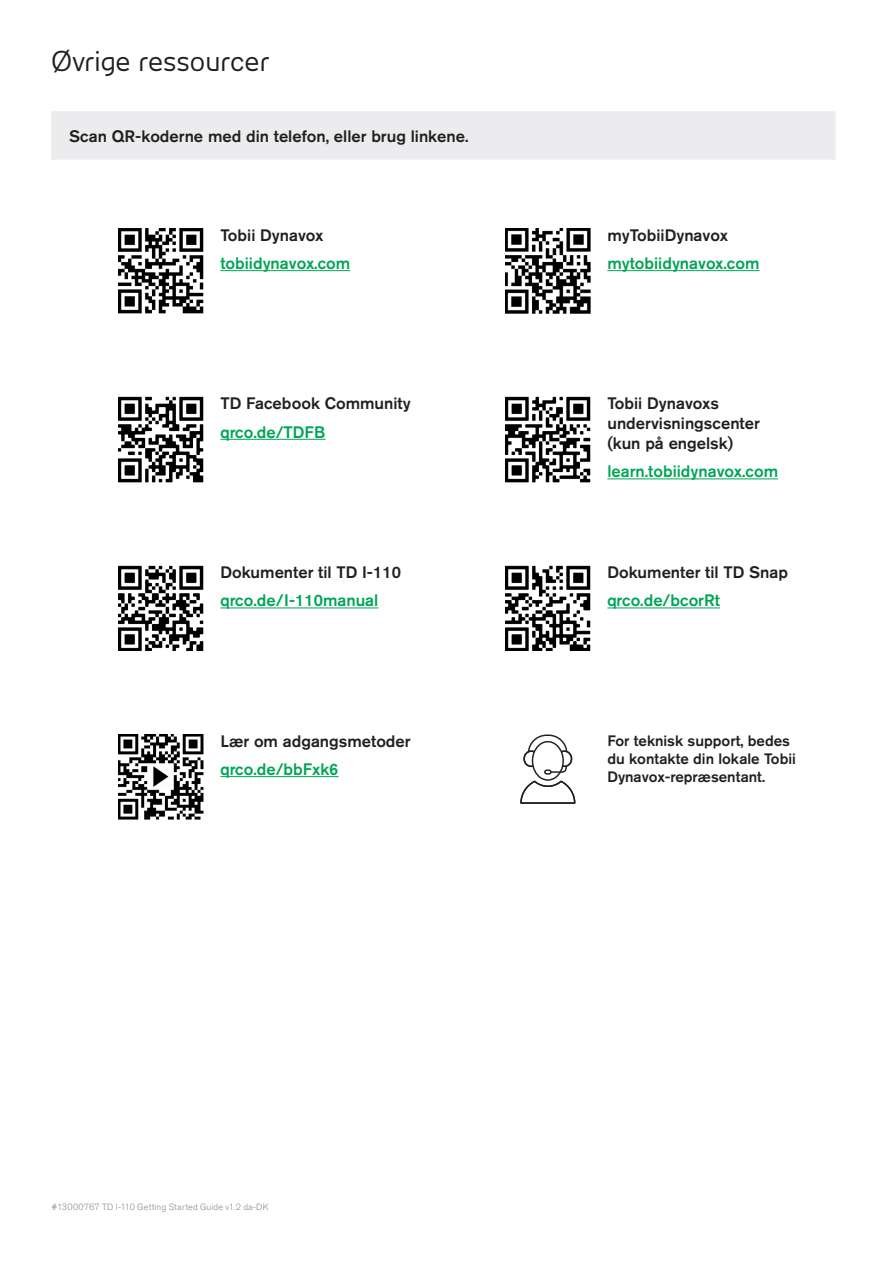
<style>
.page{position:relative;width:893px;height:1263px;background:#fff}
.page>*{position:absolute;margin:0;border:0;box-sizing:border-box;transform-origin:0 0}
.Section_Title{font:27px "Tele Voice";color:#231f20}
.Subhead{font:500 16.5px/19.8px "Akzidenz Grotesk BE";color:#231f20}
.Subhead-2{font:500 16.5px "Akzidenz Grotesk BE";color:#00a556}
.Paragraph{font:500 15px/18px "Akzidenz Grotesk BE";color:#231f20}
.t1{font:300 9px "Akzidenz Grotesk BE";letter-spacing:.02em;color:#878b92}
</style>
<div class="page">
<hr style="left:220px;top:439px;width:105px;height:1px;background:#00a556">
<hr style="left:607px;top:478px;width:171px;height:1px;background:#00a556">
<hr style="left:220px;top:270px;width:130px;height:1px;background:#00a556">
<hr style="left:607px;top:270px;width:153px;height:1px;background:#00a556">
<div style="left:51px;top:111px;width:785px;height:49px;background:#ececee"></div>
<hr style="left:220px;top:607px;width:158px;height:1px;background:#00a556">
<hr style="left:607px;top:607px;width:113px;height:1px;background:#00a556">
<hr style="left:220px;top:776px;width:119px;height:1px;background:#00a556">
<img style="left:118px;top:734px;width:85px;height:85px">
<img style="left:118px;top:566px;width:85px;height:85px">
<img style="left:505px;top:566px;width:85px;height:85px">
<img style="left:118px;top:397px;width:85px;height:85px">
<img style="left:505px;top:397px;width:85px;height:85px">
<img style="left:118px;top:228px;width:85px;height:85px">
<img style="left:505px;top:228px;width:85px;height:85px">
<svg style="left:520px;top:734px;width:56px;height:70px"></svg>
<p class="Section_Title" style="left:51px;top:46px;width:220px">Øvrige ressourcer</p>
<p class="Subhead" style="left:69px;top:126px;width:401px">Scan QR-koderne med din telefon, eller brug linkene.</p>
<p class="Subhead" style="left:220px;top:225px;width:105px">Tobii Dynavox</p>
<p class="Subhead-2" style="left:220px;top:253px;width:131px">tobiidynavox.com</p>
<p class="Subhead" style="left:220px;top:393px;width:192px">TD Facebook Community</p>
<p class="Subhead-2" style="left:220px;top:422px;width:107px">qrco.de/TDFB</p>
<p class="Subhead" style="left:220px;top:562px;width:182px">Dokumenter til TD I-110</p>
<p class="Subhead-2" style="left:220px;top:590px;width:159px">qrco.de/I-110manual</p>
<p class="Subhead" style="left:220px;top:731px;width:192px">Lær om adgangsmetoder</p>
<p class="Subhead-2" style="left:220px;top:759px;width:120px">qrco.de/bbFxk6</p>
<p class="Subhead" style="left:607px;top:225px;width:122px">myTobiiDynavox</p>
<p class="Subhead-2" style="left:607px;top:253px;width:154px">mytobiidynavox.com</p>
<p class="Subhead" style="left:607px;top:393px;width:154px">Tobii Dynavoxs undervisningscenter (kun på engelsk)</p>
<p class="Subhead-2" style="left:607px;top:461px;width:172px">learn.tobiidynavox.com</p>
<p class="Subhead" style="left:607px;top:562px;width:182px">Dokumenter til TD Snap</p>
<p class="Subhead-2" style="left:607px;top:590px;width:114px">qrco.de/bcorRt</p>
<p class="Paragraph" style="left:607px;top:731px;width:190px">For teknisk support, bedes du kontakte din lokale Tobii<br>Dynavox-repræsentant.</p>
<p class="t1" style="left:52px;top:1202px;width:219px">#13000767 TD I-110 Getting Started Guide v1.2 da-DK</p>
</div>
